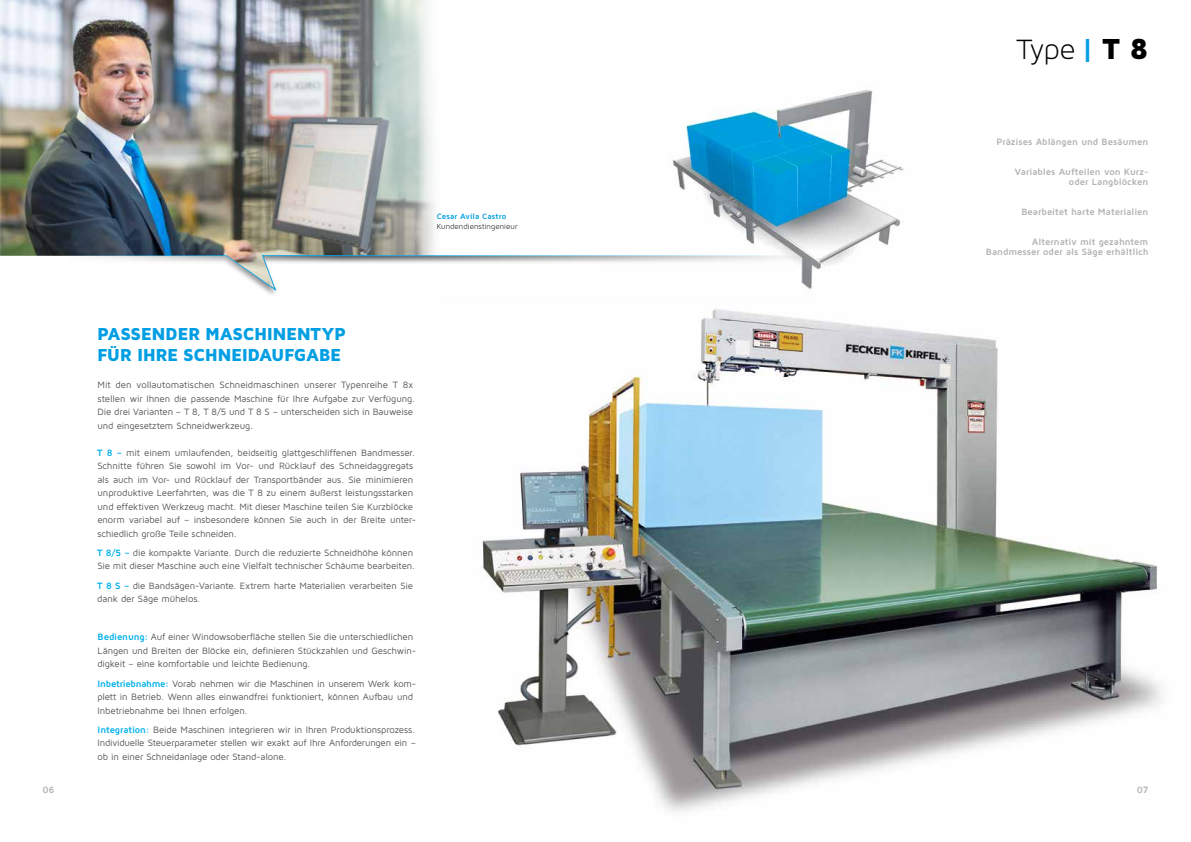
<style>
.page{position:relative;width:1191px;height:842px;background:#fff}
.page>*{position:absolute;margin:0;border:0;box-sizing:border-box;transform-origin:0 0}
.t1{font:30px "Maven Pro Light 300";color:#000}
.t2{font:900 18px/21.6px "Maven Pro";letter-spacing:-.03em;color:#009ee3}
.t3{font:9.5px/13.5px "Maven Pro";letter-spacing:-.015em;color:#565656}
.t4{font:700 9.5px/10px "Maven Pro";color:#b1b2b3;text-align:right}
.t5{font:8px "Maven Pro Light 300";letter-spacing:.01em;color:#000}
.t6{font:700 8px "Maven Pro";letter-spacing:.01em;color:#009ee3}
.s1{font-weight:700;color:#00b0eb}
.s2{font-family:"Maven Pro";font-weight:700;color:#009ee3}
.s3{font-family:"Maven Pro";font-weight:900}
</style>
<div class="page">
<img style="left:480px;top:308px;width:681px;height:505px">
<img style="left:0;top:0;width:435px;height:256px">
<svg style="left:56px;top:255px;width:539px;height:40px"></svg>
<img style="left:595px;top:90px;width:309px;height:199px">
<p class="t6" style="left:437px;top:212px;width:71px">Cesar Avila Castro</p>
<p class="t5" style="left:437px;top:222px;width:82px">Kundendienstingenieur</p>
<h2 class="t2" style="left:97px;top:322px;width:250px">PASSENDER MASCHINENTYP<br>FÜR IHRE SCHNEIDAUFGABE</h2>
<p class="t3" style="left:98px;top:378px;width:319px">Mit den vollautomatischen Schneidmaschinen unserer Typenreihe T 8x stellen wir Ihnen die passende Maschine für Ihre Aufgabe zur Verfügung.<br>Die drei Varianten – T 8, T 8/5 und T 8 S – unterscheiden sich in Bauweise und eingesetztem Schneidwerkzeug.</p>
<p class="t3" style="left:97px;top:445px;width:320px"><span class="s1">T 8 –</span> mit einem umlaufenden, beidseitig glattgeschliffenen Bandmesser.<br>Schnitte führen Sie sowohl im Vor- und Rücklauf des Schneidaggregats als auch im Vor- und Rücklauf der Transportbänder aus. Sie minimieren unproduktive Leerfahrten, was die T 8 zu einem äußerst leistungsstarken und effektiven Werkzeug macht. Mit dieser Maschine teilen Sie Kurzblöcke enorm variabel auf – insbesondere können Sie auch in der Breite unter&shy;schiedlich große Teile schneiden.</p>
<p class="t3" style="left:97px;top:545px;width:319px"><span class="s1">T 8/5 –</span> die kompakte Variante. Durch die reduzierte Schneidhöhe können<br>Sie mit dieser Maschine auch eine Vielfalt technischer Schäume bearbeiten.</p>
<p class="t3" style="left:97px;top:578px;width:317px"><span class="s1">T 8 S –</span> die Bandsägen-Variante. Extrem harte Materialien verarbeiten Sie dank der Säge mühelos.</p>
<p class="t3" style="left:97px;top:630px;width:320px"><span class="s1">Bedienung:</span> Auf einer Windowsoberfläche stellen Sie die unterschiedlichen<br>Längen und Breiten der Blöcke ein, definieren Stückzahlen und Geschwin&shy;digkeit – eine komfortable und leichte Bedienung.</p>
<p class="t3" style="left:97px;top:676px;width:320px"><span class="s1">Inbetriebnahme:</span> Vorab nehmen wir die Maschinen in unserem Werk kom&shy;plett in Betrieb. Wenn alles einwandfrei funktioniert, können Aufbau und<br>Inbetriebnahme bei Ihnen erfolgen.</p>
<p class="t3" style="left:97px;top:722px;width:320px;text-align:justify"><span class="s1">Integration:</span> Beide Maschinen integrieren wir in Ihren Produktionsprozess.<br>Individuelle Steuerparameter stellen wir exakt auf Ihre Anforderungen ein – ob in einer Schneidanlage oder Stand-alone.</p>
<h1 class="t1" style="left:1016px;top:33px;width:134px">Type <span class="s2">|</span> <span class="s3">T 8</span></h1>
<p class="t4" style="left:996px;top:136px;width:153px">Präzises Ablängen und Besäumen</p>
<p class="t4" style="left:1015px;top:166px;width:135px">Variables Aufteilen von Kurz&shy;oder Langblöcken</p>
<p class="t4" style="left:1021px;top:206px;width:129px">Bearbeitet harte Materialien</p>
<p class="t4" style="left:985px;top:236px;width:164px">Alternativ mit gezahntem<br>Bandmesser oder als Säge erhältlich</p>
<p class="t4" style="left:43px;top:784px;width:14px">06</p>
<p class="t4" style="left:1136px;top:784px;width:13px">07</p>
</div>
